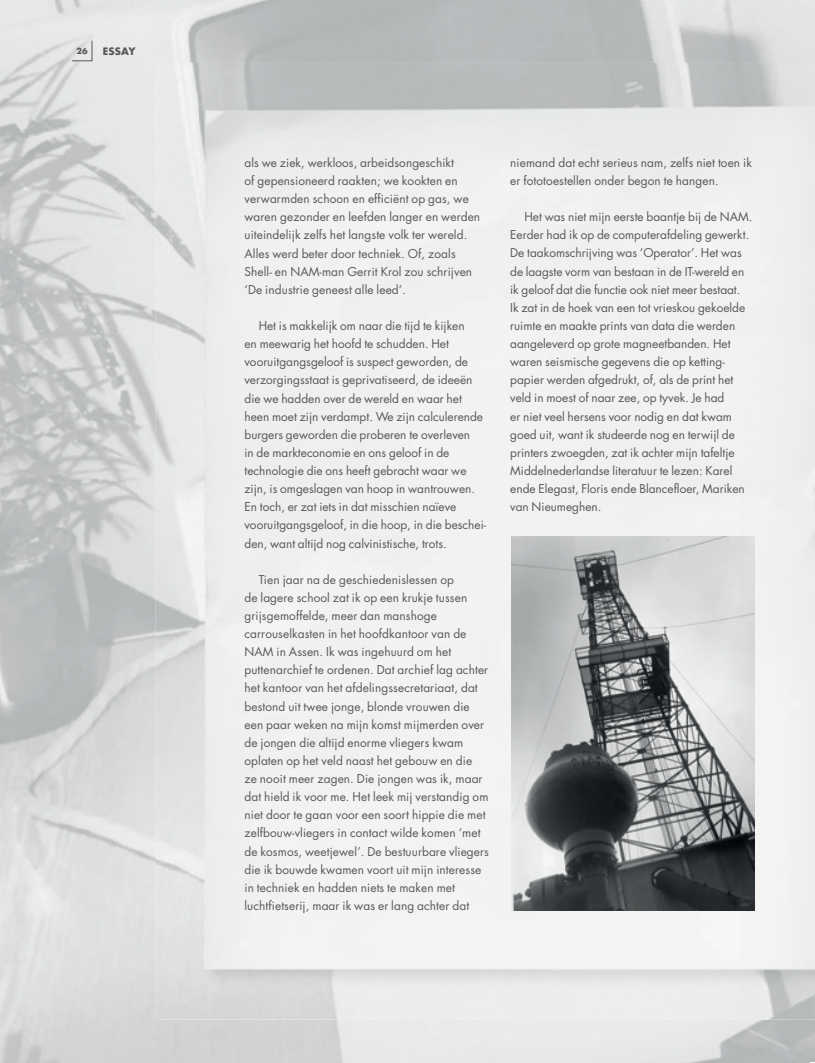
<style>
.page{position:relative;width:815px;height:1063px;background:#fff}
.page>*{position:absolute;margin:0;border:0;box-sizing:border-box;transform-origin:0 0}
.t1{font:11.88px/18.1px "Futura Std";color:#57585a}
.t2{font:700 10px "Futura Std";letter-spacing:.015em;color:#57585a}
.t3{font:700 8.12px "Futura Std";color:#57585a}
</style>
<div class="page">
<img style="left:0;top:0;width:815px;height:1063px">
<img style="left:156px;top:977px;width:659px;height:43px">
<img style="left:156px;top:63px;width:44px;height:914px">
<img style="left:199px;top:63px;width:616px;height:44px">
<img style="left:200px;top:83px;width:615px;height:925px">
<img style="left:512px;top:537px;width:243px;height:374px">
<svg style="left:71px;top:40px;width:22px;height:21px"></svg>
<p class="t3" style="left:76px;top:46px;width:13px">26</p>
<p class="t2" style="left:103px;top:45px;width:34px">ESSAY</p>
<p class="t1" style="left:244px;top:154px;width:237px">als we ziek, werkloos, arbeidsongeschikt<br>of gepensioneerd raakten; we kookten en verwarmden schoon en efficiënt op gas, we waren gezonder en leefden langer en werden uiteindelijk zelfs het langste volk ter wereld.<br>Alles werd beter door techniek. Of, zoals Shell- en NAM-man Gerrit Krol zou schrijven ‘De industrie geneest alle leed’.</p>
<p class="t1" style="left:244px;top:317px;width:243px;text-indent:14px">Het is makkelijk om naar die tijd te kijken<br>en meewarig het hoofd te schudden. Het vooruitgangsgeloof is suspect geworden, de verzorgingsstaat is geprivatiseerd, de ideeën die we hadden over de wereld en waar het heen moet zijn verdampt. We zijn calculerende burgers geworden die proberen te overleven<br>in de markteconomie en ons geloof in de technologie die ons heeft gebracht waar we zijn, is omgeslagen van hoop in wantrouwen.<br>En toch, er zat iets in dat misschien naïeve vooruitgangsgeloof, in die hoop, in die beschei&shy;den, want altijd nog calvinistische, trots.</p>
<p class="t1" style="left:244px;top:570px;width:246px;text-indent:14px">Tien jaar na de geschiedenislessen op<br>de lagere school zat ik op een krukje tussen grijsgemoffelde, meer dan manshoge<br>carrousel kasten in het hoofdkantoor van de NAM in Assen. Ik was ingehuurd om het puttenarchief te ordenen. Dat archief lag achter het kantoor van het afdelingssecretariaat, dat bestond uit twee jonge, blonde vrouwen die een paar weken na mijn komst mijmerden over de jongen die altijd enorme vliegers kwam oplaten op het veld naast het gebouw en die<br>ze nooit meer zagen. Die jongen was ik, maar dat hield ik voor me. Het leek mij verstandig om niet door te gaan voor een soort hippie die met zelfbouw-vliegers in contact wilde komen ‘met de kosmos, weetjewel’. De bestuurbare vliegers die ik bouwde kwamen voort uit mijn interesse in techniek en hadden niets te maken met luchtfietserij, maar ik was er lang achter dat</p>
<p class="t1" style="left:510px;top:154px;width:243px">niemand dat echt serieus nam, zelfs niet toen ik er fototoestellen onder begon te hangen.</p>
<p class="t1" style="left:510px;top:208px;width:244px;text-indent:14px">Het was niet mijn eerste baantje bij de NAM.<br>Eerder had ik op de computerafdeling gewerkt.<br>De taakomschrijving was ‘Operator’. Het was de laagste vorm van bestaan in de IT-wereld en ik geloof dat die functie ook niet meer bestaat.<br>Ik zat in de hoek van een tot vrieskou gekoelde ruimte en maakte prints van data die werden aangeleverd op grote magneetbanden. Het waren seismische gegevens die op ketting&shy;papier werden afgedrukt, of, als de print het veld in moest of naar zee, op tyvek. Je had<br>er niet veel hersens voor nodig en dat kwam goed uit, want ik studeerde nog en terwijl de printers zwoegden, zat ik achter mijn tafeltje Middelnederlandse literatuur te lezen: Karel ende Elegast, Floris ende Blancefloer, Mariken van Nieumeghen.</p>
</div>
